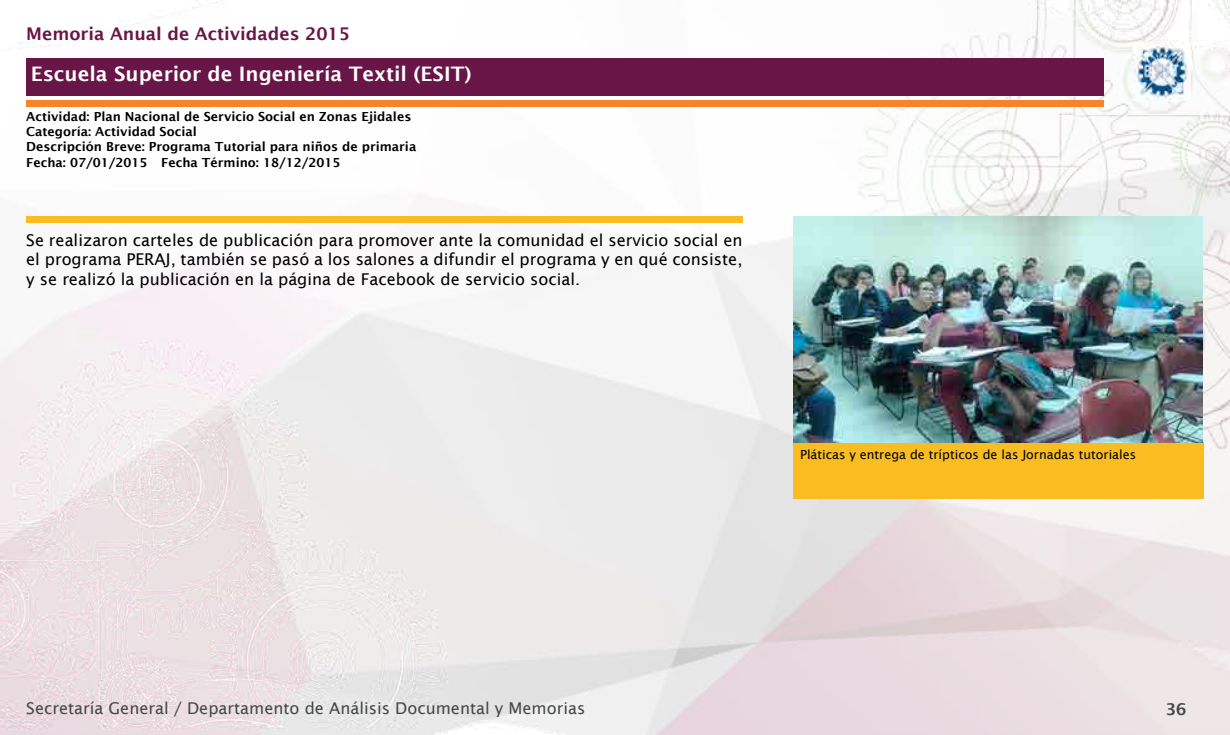
<style>
.page{position:relative;width:1230px;height:735px;background:#fff}
.page>*{position:absolute;margin:0;border:0;box-sizing:border-box;transform-origin:0 0}
.t1{font:600 20px "Lucida Sans";color:#fff}
.t2{font:600 17.5px "Lucida Sans";color:#681547}
.t3{font:16.25px/19.5px "Lucida Sans";color:#000;text-align:justify}
.t4{font:16.25px "Lucida Sans";color:#45484a}
.t5{font:600 16.25px "Lucida Sans";color:#45484a}
.t6{font:600 12.5px/15px "Lucida Sans";color:#000}
.t7{font:12.5px "Lucida Sans";color:#000}
</style>
<div class="page">
<img style="left:0;top:0;width:1230px;height:735px">
<div style="left:26px;top:58px;width:1078px;height:38px;background:#681547"></div>
<div style="left:26px;top:216px;width:716px;height:7px;background:#f9bc21"></div>
<div style="left:26px;top:100px;width:1078px;height:6px;background:#f6842a"></div>
<div style="left:793px;top:443px;width:411px;height:56px;background:#f9bc21"></div>
<img style="left:793px;top:216px;width:410px;height:227px">
<img style="left:1134px;top:42px;width:56px;height:58px">
<p class="t2" style="left:26px;top:24px;width:325px">Memoria Anual de Actividades 2015</p>
<p class="t1" style="left:31px;top:63px;width:442px">Escuela Superior de Ingeniería Textil (ESIT)</p>
<p class="t6" style="left:26px;top:109px;width:392px">Actividad: Plan Nacional de Servicio Social en Zonas Ejidales<br>Categoría: Actividad Social<br>Descripción Breve: Programa Tutorial para niños de primaria</p>
<p class="t6" style="left:26px;top:155px;width:316px">Fecha: 07/01/2015 Fecha Término: 18/12/2015</p>
<p class="t3" style="left:26px;top:230px;width:718px">Se realizaron carteles de publicación para promover ante la comunidad el servicio social en el programa PERAJ, también se pasó a los salones a difundir el programa y en qué consiste, y se realizó la publicación en la página de Facebook de servicio social.</p>
<p class="t7" style="left:800px;top:447px;width:338px">Pláticas y entrega de trípticos de las Jornadas tutoriales</p>
<p class="t4" style="left:26px;top:699px;width:561px">Secretaría General / Departamento de Análisis Documental y Memorias</p>
<p class="t5" style="left:1166px;top:700px;width:22px">36</p>
</div>
